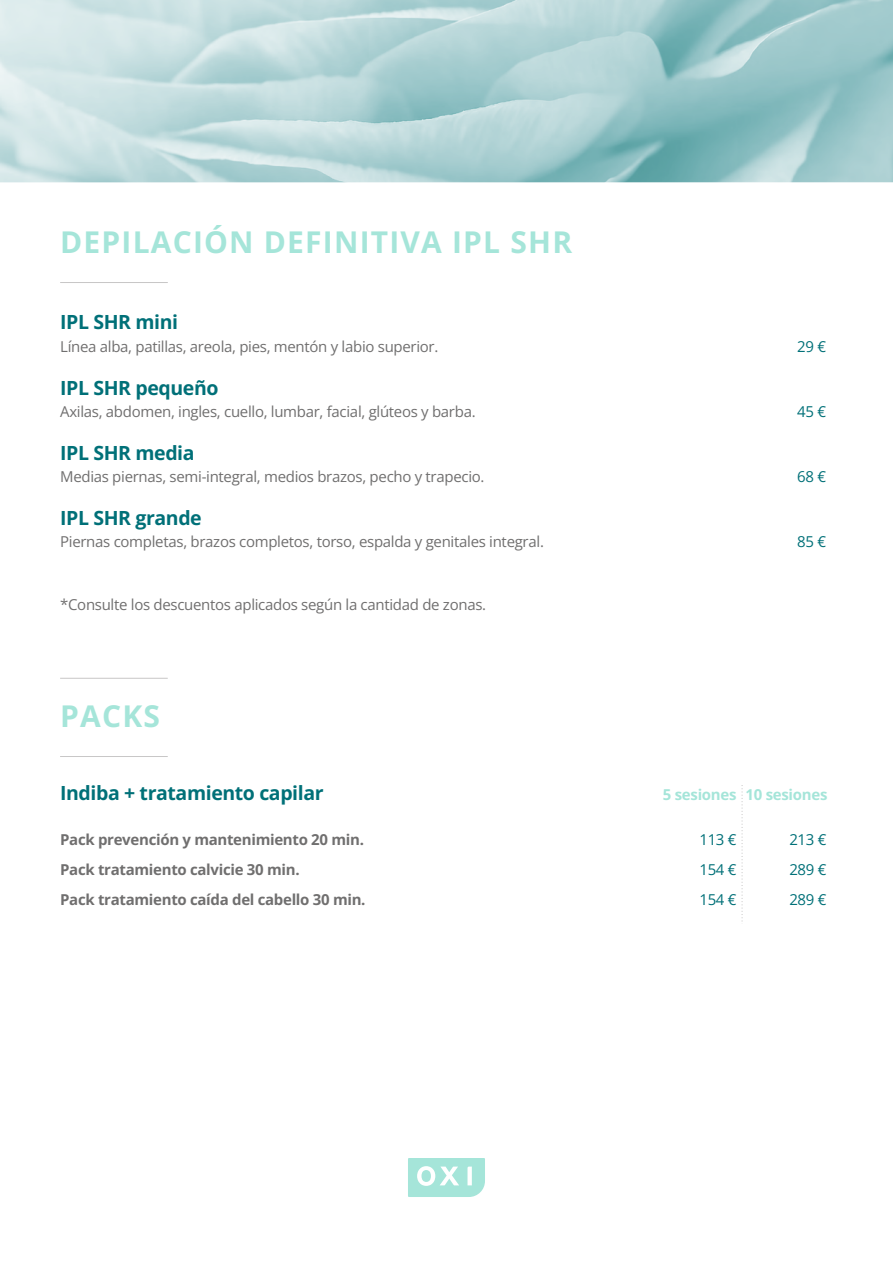
<style>
.page{position:relative;width:893px;height:1263px;background:#fff}
.page>*{position:absolute;margin:0;border:0;box-sizing:border-box;transform-origin:0 0}
.t1{font:700 30px "Open Sans";letter-spacing:.04em;color:#a5e5d9}
.t2{font:700 19.5px "Open Sans";letter-spacing:-.02em;color:#007078}
.t3{font:15px "Open Sans";letter-spacing:-.02em;color:#706f6f}
.t4{font:700 15px "Open Sans";letter-spacing:-.02em;color:#706f6f}
.t5{font:15px "Open Sans";letter-spacing:-.02em;color:#007078}
.t6{font:700 15px "Open Sans";letter-spacing:-.02em;color:#a5e5d9}
</style>
<div class="page">
<svg style="left:408px;top:1158px;width:77px;height:39px"></svg>
<img style="left:0;top:0;width:893px;height:182px">
<svg style="left:742px;top:785px;width:1px;height:137px"></svg>
<hr style="left:60px;top:756px;width:108px;height:1px;background:#c8c7c7">
<hr style="left:60px;top:678px;width:108px;height:1px;background:#c8c7c7">
<hr style="left:60px;top:282px;width:108px;height:1px;background:#c8c7c7">
<h1 class="t1" style="left:60px;top:221px;width:513px">DEPILACIÓN DEFINITIVA IPL SHR</h1>
<h2 class="t2" style="left:60px;top:309px;width:119px">IPL SHR mini</h2>
<p class="t3" style="left:60px;top:336px;width:380px">Línea alba, patillas, areola, pies, mentón y labio superior.</p>
<p class="t5" style="left:797px;top:336px;width:30px">29 €</p>
<h2 class="t2" style="left:60px;top:374px;width:160px">IPL SHR pequeño</h2>
<p class="t3" style="left:60px;top:401px;width:417px">Axilas, abdomen, ingles, cuello, lumbar, facial, glúteos y barba.</p>
<p class="t5" style="left:797px;top:401px;width:30px">45 €</p>
<h2 class="t2" style="left:60px;top:439px;width:136px">IPL SHR media</h2>
<p class="t3" style="left:60px;top:466px;width:426px">Medias piernas, semi-integral, medios brazos, pecho y trapecio.</p>
<p class="t5" style="left:797px;top:466px;width:30px">68 €</p>
<h2 class="t2" style="left:60px;top:504px;width:143px">IPL SHR grande</h2>
<p class="t3" style="left:60px;top:531px;width:485px">Piernas completas, brazos completos, torso, espalda y genitales integral.</p>
<p class="t5" style="left:797px;top:531px;width:30px">85 €</p>
<p class="t3" style="left:60px;top:594px;width:427px">*Consulte los descuentos aplicados según la cantidad de zonas.</p>
<h1 class="t1" style="left:60px;top:695px;width:101px">PACKS</h1>
<h2 class="t2" style="left:60px;top:779px;width:265px">Indiba + tratamiento capilar</h2>
<p class="t6" style="left:663px;top:784px;width:166px">5 sesiones 10 sesiones</p>
<p class="t4" style="left:60px;top:829px;width:305px">Pack prevención y mantenimiento 20 min.</p>
<p class="t5" style="left:699px;top:829px;width:39px">113 €</p>
<p class="t5" style="left:789px;top:829px;width:39px">213 €</p>
<p class="t4" style="left:60px;top:859px;width:241px">Pack tratamiento calvicie 30 min.</p>
<p class="t5" style="left:699px;top:859px;width:39px">154 €</p>
<p class="t5" style="left:789px;top:859px;width:39px">289 €</p>
<p class="t4" style="left:60px;top:889px;width:307px">Pack tratamiento caída del cabello 30 min.</p>
<p class="t5" style="left:699px;top:889px;width:39px">154 €</p>
<p class="t5" style="left:789px;top:889px;width:39px">289 €</p>
</div>
